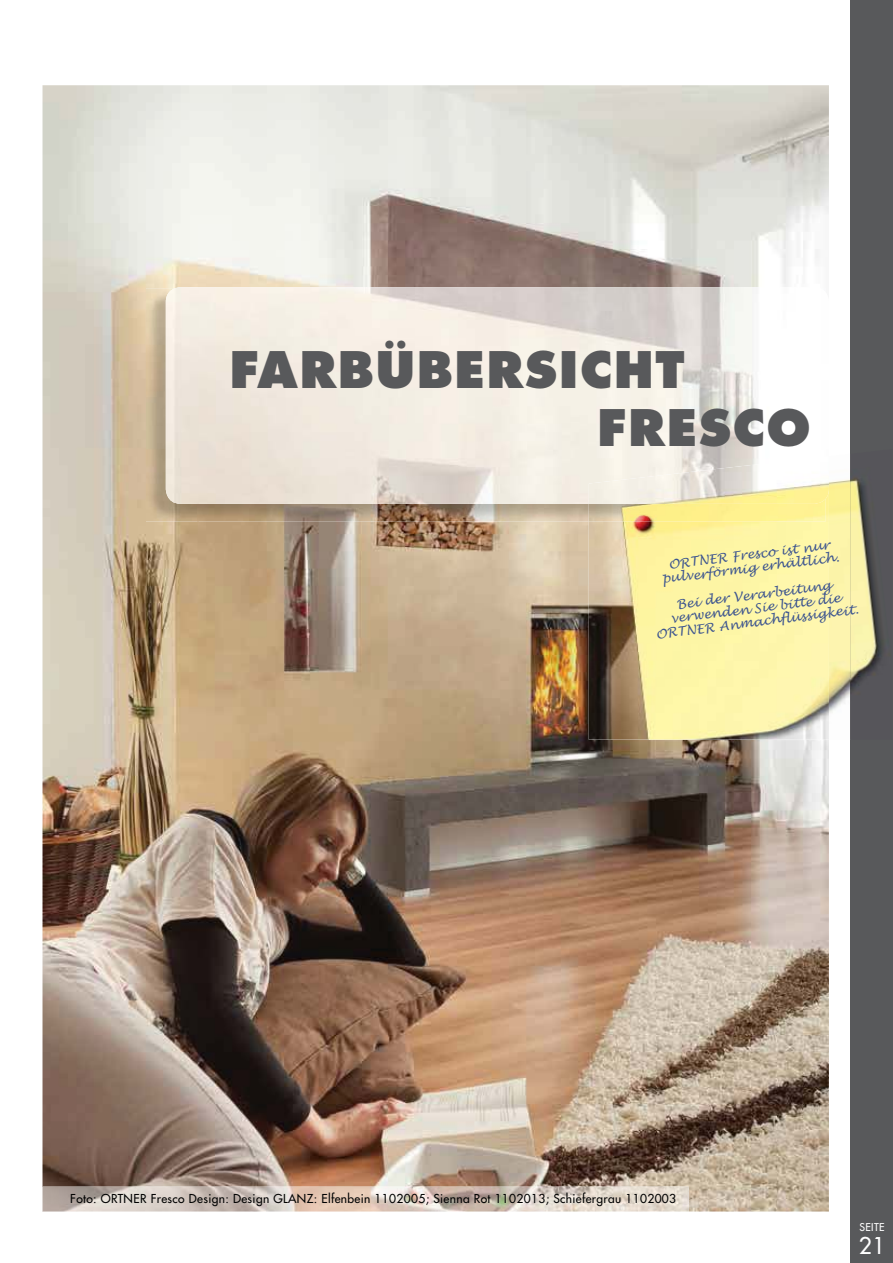
<style>
.page{position:relative;width:893px;height:1263px;background:#fff}
.page>*{position:absolute;margin:0;border:0;box-sizing:border-box;transform-origin:0 0}
.t1{font:800 49.05px/58.8px "Futura";letter-spacing:.03em;color:#58595b}
.t2{font:22.5px "Futura";color:#fff}
.t3{font:italic 12.75px/13.5px "Lucida Handwriting";color:#3c548f;text-align:center}
.t4{font:12px "Futura";letter-spacing:.03em;color:#010202}
.t5{font:10.5px "Futura";letter-spacing:.03em;color:#fff}
</style>
<div class="page">
<div style="left:850px;top:0;width:43px;height:1263px;background:#58595b"></div>
<img style="left:43px;top:85px;width:786px;height:1127px">
<img style="left:43px;top:1187px;width:646px;height:25px">
<img style="left:146px;top:288px;width:52px;height:233px">
<img style="left:198px;top:504px;width:391px;height:17px">
<img style="left:166px;top:287px;width:663px;height:217px">
<img style="left:829px;top:479px;width:21px;height:234px">
<img style="left:850px;top:477px;width:34px;height:217px">
<img style="left:589px;top:504px;width:240px;height:236px">
<img style="left:589px;top:504px;width:237px;height:17px">
<img style="left:589px;top:456px;width:240px;height:48px">
<h1 class="t1" style="left:597px;top:344px;width:215px;text-indent:-368px">FARBÜBERSICHT<br>FRESCO</h1>
<p class="t3" style="left:660px;top:559px;width:180px;rotate:-7deg">ORTNER Fresco ist nur pulverförmig erhältlich.</p>
<p class="t3" style="left:652px;top:601px;width:206px;rotate:-7deg">Bei der Verarbeitung verwenden Sie bitte die<br>ORTNER Anmachflüssigkeit.</p>
<p class="t4" style="left:70px;top:1192px;width:607px">Foto: ORTNER Fresco Design: Design GLANZ: Elfenbein 1102005; Sienna Rot 1102013; Schiefergrau 1102003</p>
<p class="t5" style="left:859px;top:1222px;width:27px">SEITE</p>
<h2 class="t2" style="left:859px;top:1234px;width:28px">21</h2>
</div>
